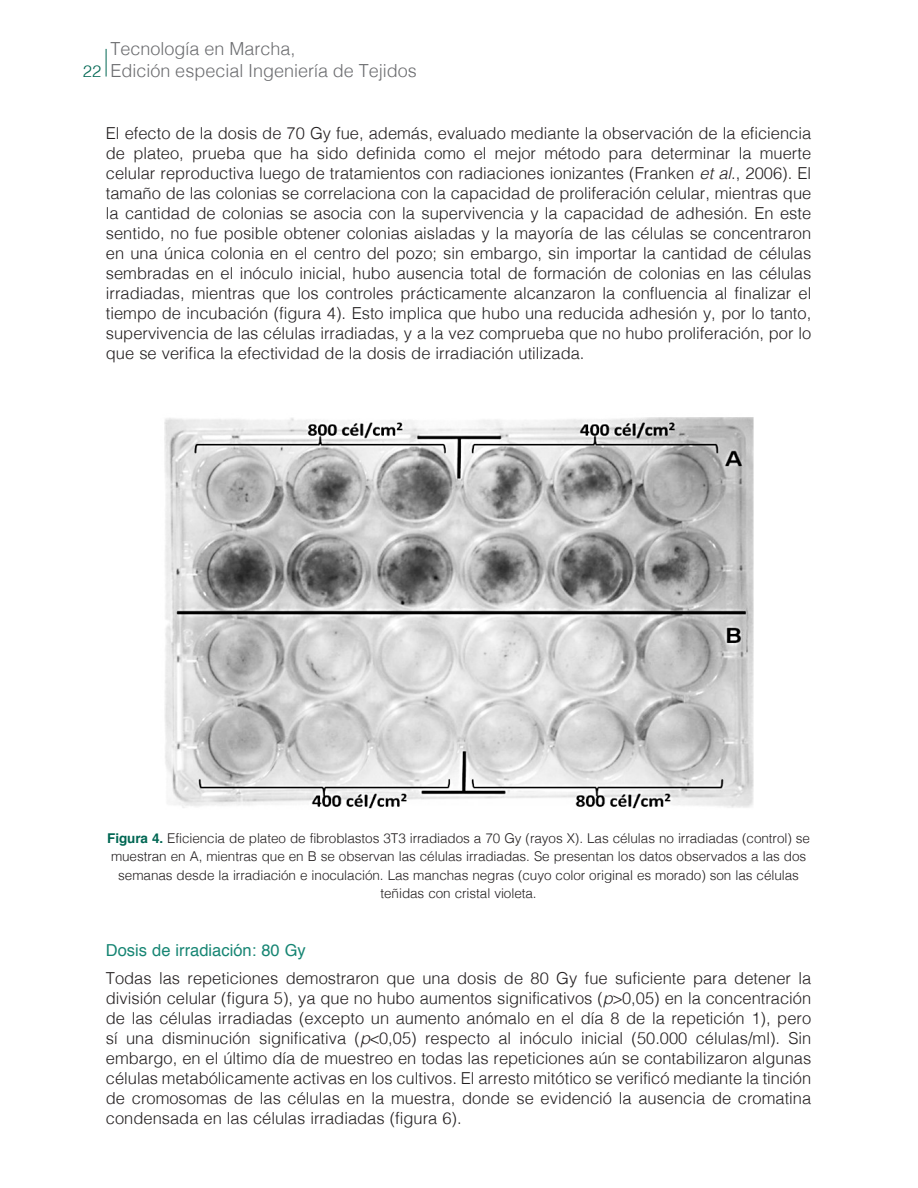
<style>
.page{position:relative;width:918px;height:1188px;background:#fff}
.page>*{position:absolute;margin:0;border:0;box-sizing:border-box;transform-origin:0 0}
.t1{font:300 18px/21.6px "Helvetica";color:#6c6d70}
._6texto{font:300 16.5px/20px "Helvetica";color:#231f20;text-align:justify}
._8subtitulo2{font:16.5px "Helvetica";color:#168573}
._9tituloscuadros{font:300 13.5px/18.1px "Helvetica";letter-spacing:-.005em;color:#231f20;text-align:center}
.s1{font-size:16.5px;color:#006753}
.s2{font-style:italic}
.s3{font-weight:700;color:#006753}
</style>
<div class="page">
<svg style="left:106px;top:49px;width:1px;height:28px"></svg>
<img style="left:164px;top:417px;width:590px;height:392px">
<p class="t1" style="left:83px;top:36px;width:335px;text-indent:28px">Tecnología en Marcha,<br><span class="s1">22</span> Edición especial Ingeniería de Tejidos</p>
<p class="_6texto" style="left:106px;top:122px;width:707px">El efecto de la dosis de 70 Gy fue, además, evaluado mediante la observación de la eficiencia de plateo, prueba que ha sido definida como el mejor método para determinar la muerte celular reproductiva luego de tratamientos con radiaciones ionizantes (Franken <span class="s2">et al</span>., 2006). El tamaño de las colonias se correlaciona con la capacidad de proliferación celular, mientras que la cantidad de colonias se asocia con la supervivencia y la capacidad de adhesión. En este sentido, no fue posible obtener colonias aisladas y la mayoría de las células se concentraron en una única colonia en el centro del pozo; sin embargo, sin importar la cantidad de células sembradas en el inóculo inicial, hubo ausencia total de formación de colonias en las células irradiadas, mientras que los controles prácticamente alcanzaron la confluencia al finalizar el tiempo de incubación (figura 4). Esto implica que hubo una reducida adhesión y, por lo tanto, supervivencia de las células irradiadas, y a la vez comprueba que no hubo proliferación, por lo que se verifica la efectividad de la dosis de irradiación utilizada.</p>
<p class="_9tituloscuadros" style="left:107px;top:828px;width:704px"><span class="s3">Figura 4.</span> Eficiencia de plateo de fibroblastos 3T3 irradiados a 70 Gy (rayos X). Las células no irradiadas (control) se muestran en A, mientras que en B se observan las células irradiadas. Se presentan los datos observados a las dos semanas desde la irradiación e inoculación. Las manchas negras (cuyo color original es morado) son las células teñidas con cristal violeta.</p>
<p class="_8subtitulo2" style="left:106px;top:937px;width:201px">Dosis de irradiación: 80 Gy</p>
<p class="_6texto" style="left:106px;top:967px;width:707px">Todas las repeticiones demostraron que una dosis de 80 Gy fue suficiente para detener la división celular (figura 5), ya que no hubo aumentos significativos (<span class="s2">p</span> 0,05) en la concentración de las células irradiadas (excepto un aumento anómalo en el día 8 de la repetición 1), pero sí una disminución significativa (<span class="s2">p</span> 0,05) respecto al inóculo inicial (50.000 células/ml). Sin embargo, en el último día de muestreo en todas las repeticiones aún se contabilizaron algunas células metabólicamente activas en los cultivos. El arresto mitótico se verificó mediante la tinción de cromosomas de las células en la muestra, donde se evidenció la ausencia de cromatina condensada en las células irradiadas (figura 6).</p>
</div>
